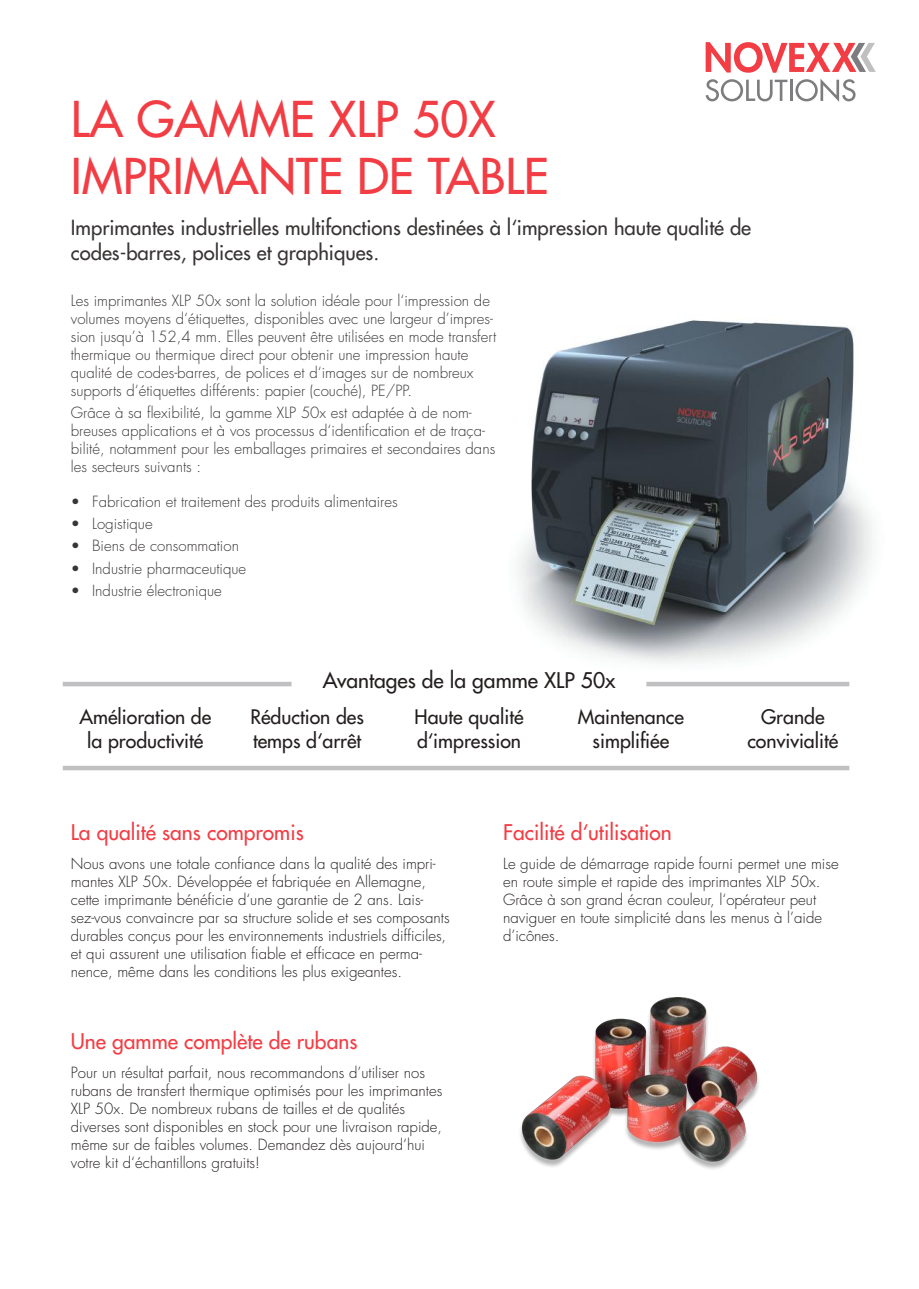
<style>
.page{position:relative;width:919px;height:1289px;background:#fff}
.page>*{position:absolute;margin:0;border:0;box-sizing:border-box;transform-origin:0 0}
.t1{font:500 48px/57px "Futura Std";color:#f23d44}
.t2{font:500 21px "Futura Std";color:#f23d44}
.t3{font:500 21px "Futura Std";color:#241f1f}
.t4{font:500 20.25px/24.3px "Futura Std";color:#393535}
.t5{font:500 19.5px/23.4px "Futura Std";color:#241f1f;text-align:center}
.t6{font:300 15px/18px "Futura Std";color:#241f1f}
.t7{font:300 15px/18px "Futura Std";color:#393535}
</style>
<div class="page">
<svg style="left:705px;top:42px;width:170px;height:31px"></svg>
<svg style="left:705px;top:79px;width:82px;height:22px"></svg>
<hr style="left:789px;top:80px;width:3px;height:21px;background:#7d7c7e">
<svg style="left:795px;top:79px;width:60px;height:23px"></svg>
<img style="left:518px;top:320px;width:355px;height:343px">
<div style="left:63px;top:681px;width:228px;height:5px;background:#c0bfc1"></div>
<div style="left:63px;top:765px;width:786px;height:5px;background:#c0bfc1"></div>
<div style="left:646px;top:681px;width:203px;height:5px;background:#c0bfc1"></div>
<img style="left:520px;top:997px;width:239px;height:172px">
<h1 class="t1" style="left:71px;top:91px;width:479px">LA GAMME XLP 50X<br>IMPRIMANTE DE TABLE</h1>
<h3 class="t4" style="left:71px;top:216px;width:681px">Imprimantes industrielles multifonctions destinées à l‘impression haute qualité de codes-barres, polices et graphiques.</h3>
<p class="t7" style="left:71px;top:291px;width:427px">Les imprimantes XLP 50x sont la solution idéale pour l‘impression de volumes moyens d‘étiquettes, disponibles avec une largeur d’impres&shy;sion jusqu’à 152,4 mm. Elles peuvent être utilisées en mode transfert thermique ou thermique direct pour obtenir une impression haute qualité de codes-barres, de polices et d‘images sur de nombreux supports d‘étiquettes différents: papier (couché), PE/PP.</p>
<p class="t7" style="left:71px;top:404px;width:426px">Grâce à sa flexibilité, la gamme XLP 50x est adaptée à de nom&shy;breuses applications et à vos processus d‘identification et de traça&shy;bilité, notamment pour les emballages primaires et secondaires dans les secteurs suivants :</p>
<p class="t7" style="left:71px;top:493px;width:328px">• Fabrication et traitement des produits alimentaires</p>
<p class="t7" style="left:71px;top:515px;width:83px">• Logistique</p>
<p class="t7" style="left:71px;top:537px;width:170px">• Biens de consommation</p>
<p class="t7" style="left:71px;top:559px;width:177px">• Industrie pharmaceutique</p>
<p class="t7" style="left:71px;top:582px;width:152px">• Industrie électronique</p>
<h2 class="t3" style="left:323px;top:667px;width:294px">Avantages de la gamme XLP 50x</h2>
<h3 class="t5" style="left:79px;top:705px;width:133px">Amélioration de la productivité</h3>
<h3 class="t5" style="left:250px;top:705px;width:115px;text-align:left">Réduction des temps d‘arrêt</h3>
<h3 class="t5" style="left:414px;top:705px;width:110px;text-align:left">Haute qualité d‘impression</h3>
<h3 class="t5" style="left:577px;top:705px;width:108px">Maintenance simplifiée</h3>
<h3 class="t5" style="left:747px;top:705px;width:92px">Grande convivialité</h3>
<h2 class="t2" style="left:71px;top:819px;width:234px">La qualité sans compromis</h2>
<p class="t6" style="left:71px;top:854px;width:380px">Nous avons une totale confiance dans la qualité des impri&shy;mantes XLP 50x. Développée et fabriquée en Allemagne, cette imprimante bénéficie d‘une garantie de 2 ans. Lais&shy;sez-vous convaincre par sa structure solide et ses composants durables conçus pour les environnements industriels difficiles, et qui assurent une utilisation fiable et efficace en perma&shy;nence, même dans les conditions les plus exigeantes.</p>
<h2 class="t2" style="left:71px;top:1027px;width:288px">Une gamme complète de rubans</h2>
<p class="t6" style="left:71px;top:1063px;width:373px">Pour un résultat parfait, nous recommandons d’utiliser nos rubans de transfert thermique optimisés pour les imprimantes XLP 50x. De nombreux rubans de tailles et de qualités diverses sont disponibles en stock pour une livraison rapide, même sur de faibles volumes. Demandez dès aujourd‘hui votre kit d‘échantillons gratuits!</p>
<h2 class="t2" style="left:503px;top:819px;width:170px">Facilité d‘utilisation</h2>
<p class="t6" style="left:503px;top:854px;width:337px">Le guide de démarrage rapide fourni permet une mise en route simple et rapide des imprimantes XLP 50x.<br>Grâce à son grand écran couleur, l‘opérateur peut naviguer en toute simplicité dans les menus à l’aide d’icônes.</p>
</div>
